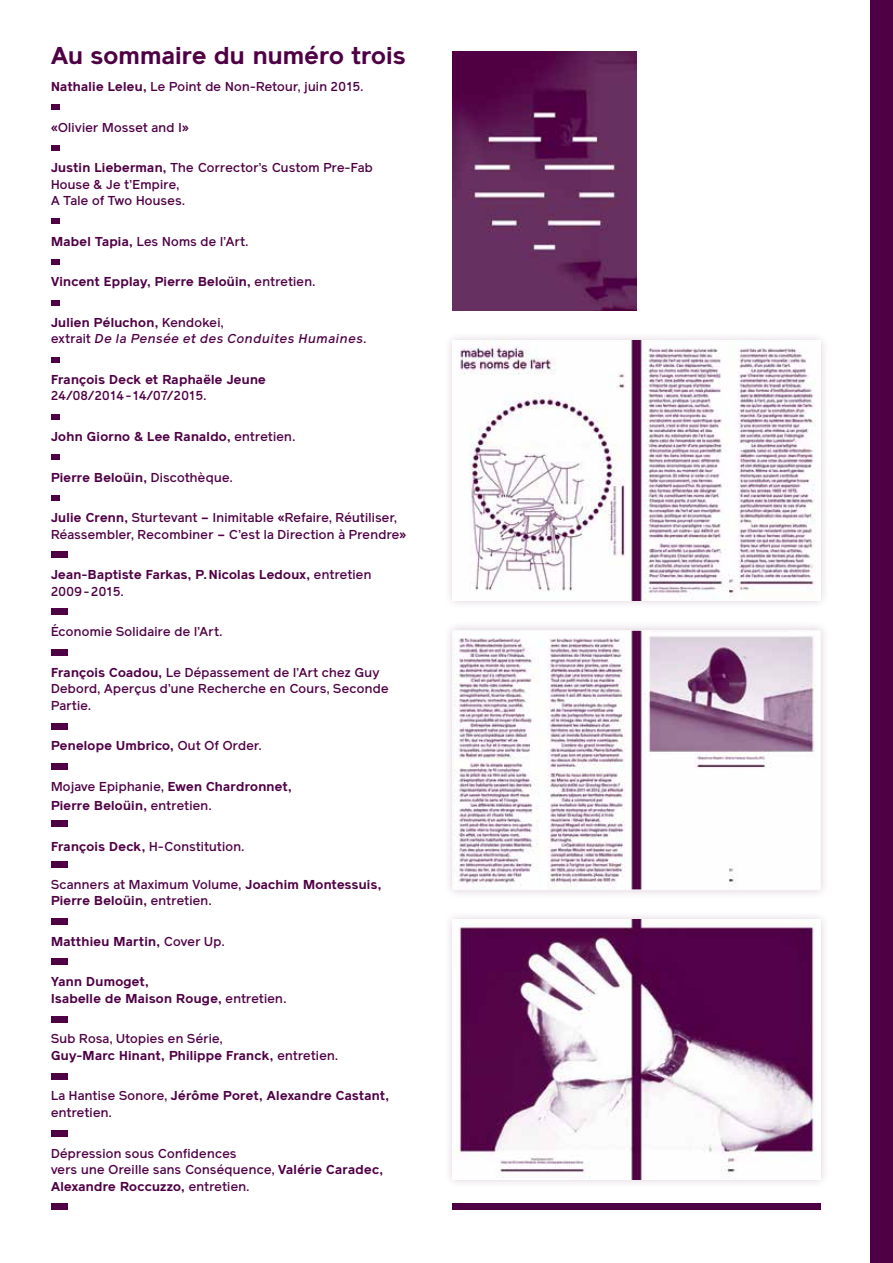
<style>
.page{position:relative;width:893px;height:1263px;background:#fff}
.page>*{position:absolute;margin:0;border:0;box-sizing:border-box;transform-origin:0 0}
.t1{font:700 24px "Reader";letter-spacing:.005em;color:#4f0045}
.t2{font:500 12.75px/16.5px "Reader";letter-spacing:.025em;color:#4f0045}
.t3{font:700 12.75px/16.5px "Reader";letter-spacing:.02em;color:#4f0045}
.t4{font:italic 500 12.75px/16.5px "Reader";letter-spacing:.02em;color:#4f0045}
.t5{font:500 12.75px "Reader";letter-spacing:-.02em;color:#4f0045}
.s1{font-weight:700}
.s2{font-weight:500}
.s3{font-weight:700;font-style:normal}
.s4{font-style:normal}
</style>
<div class="page">
<div style="left:871px;top:0;width:22px;height:1263px;background:#4f0045"></div>
<img style="left:453px;top:51px;width:184px;height:260px">
<div style="left:444px;top:332px;width:386px;height:278px;background:#4f0045;opacity:.2"></div>
<img style="left:453px;top:341px;width:368px;height:259px">
<div style="left:444px;top:621px;width:386px;height:278px;background:#4f0045;opacity:.2"></div>
<img style="left:459px;top:632px;width:355px;height:256px">
<div style="left:444px;top:911px;width:386px;height:278px;background:#4f0045;opacity:.2"></div>
<img style="left:453px;top:920px;width:368px;height:260px">
<div style="left:453px;top:1203px;width:368px;height:7px;background:#4f0045"></div>
<div style="left:51px;top:104px;width:9px;height:6px;background:#4f0045"></div>
<div style="left:51px;top:145px;width:9px;height:6px;background:#4f0045"></div>
<div style="left:51px;top:218px;width:9px;height:6px;background:#4f0045"></div>
<div style="left:51px;top:259px;width:9px;height:6px;background:#4f0045"></div>
<div style="left:51px;top:300px;width:9px;height:6px;background:#4f0045"></div>
<div style="left:51px;top:357px;width:9px;height:6px;background:#4f0045"></div>
<div style="left:51px;top:414px;width:9px;height:6px;background:#4f0045"></div>
<div style="left:51px;top:454px;width:9px;height:6px;background:#4f0045"></div>
<div style="left:51px;top:495px;width:9px;height:6px;background:#4f0045"></div>
<div style="left:51px;top:552px;width:16px;height:6px;background:#4f0045"></div>
<div style="left:51px;top:609px;width:16px;height:6px;background:#4f0045"></div>
<div style="left:51px;top:649px;width:16px;height:6px;background:#4f0045"></div>
<div style="left:51px;top:723px;width:16px;height:6px;background:#4f0045"></div>
<div style="left:51px;top:763px;width:16px;height:7px;background:#4f0045"></div>
<div style="left:51px;top:821px;width:16px;height:6px;background:#4f0045"></div>
<div style="left:51px;top:861px;width:16px;height:6px;background:#4f0045"></div>
<div style="left:51px;top:918px;width:16px;height:6px;background:#4f0045"></div>
<div style="left:51px;top:959px;width:16px;height:6px;background:#4f0045"></div>
<div style="left:51px;top:1016px;width:16px;height:6px;background:#4f0045"></div>
<div style="left:51px;top:1073px;width:16px;height:6px;background:#4f0045"></div>
<div style="left:51px;top:1130px;width:16px;height:6px;background:#4f0045"></div>
<div style="left:51px;top:1204px;width:16px;height:6px;background:#4f0045"></div>
<h1 class="t1" style="left:51px;top:41px;width:356px">Au sommaire du numéro trois</h1>
<p class="t2" style="left:51px;top:78px;width:314px"><span class="s1">Nathalie Leleu,</span> Le Point de Non-Retour, juin 2015.</p>
<p class="t2" style="left:51px;top:119px;width:139px">«Olivier Mosset and I»</p>
<p class="t2" style="left:51px;top:159px;width:323px"><span class="s1">Justin Lieberman,</span> The Corrector’s Custom Pre-Fab<br>House &amp; Je t’Empire,<br>A Tale of Two Houses.</p>
<p class="t2" style="left:51px;top:233px;width:199px"><span class="s1">Mabel Tapia,</span> Les Noms de l’Art.</p>
<p class="t3" style="left:51px;top:274px;width:266px">Vincent Epplay, Pierre Beloüin, <span class="s2">entretien.</span></p>
<p class="t4" style="left:51px;top:314px;width:317px"><span class="s3">Julien Péluchon,</span> <span class="s4">Kendokei,<br>extrait</span> De la Pensée et des Conduites Humaines<span class="s4">.</span></p>
<p class="t3" style="left:51px;top:371px;width:216px">François Deck et Raphaële Jeune</p>
<p class="t5" style="left:51px;top:388px;width:157px">24/08/2014 ‑ 14/07/2015.</p>
<p class="t3" style="left:51px;top:428px;width:246px">John Giorno &amp; Lee Ranaldo, <span class="s2">entretien.</span></p>
<p class="t3" style="left:51px;top:469px;width:183px">Pierre Beloüin, <span class="s2">Discothèque.</span></p>
<p class="t2" style="left:51px;top:509px;width:357px"><span class="s1">Julie Crenn,</span> Sturtevant – Inimitable «Refaire, Réutiliser,<br>Réassembler, Recombiner – C’est la Direction à Prendre»</p>
<p class="t3" style="left:51px;top:566px;width:322px">Jean-Baptiste Farkas, P.Nicolas Ledoux, <span class="s2">entretien<br>2009 ‑ 2015.</span></p>
<p class="t2" style="left:51px;top:624px;width:173px">Économie Solidaire de l’Art.</p>
<p class="t2" style="left:51px;top:664px;width:339px"><span class="s1">François Coadou,</span> Le Dépassement de l’Art chez Guy<br>Debord, Aperçus d’une Recherche en Cours, Seconde<br>Partie.</p>
<p class="t3" style="left:51px;top:738px;width:212px">Penelope Umbrico, <span class="s2">Out Of Order.</span></p>
<p class="t3" style="left:51px;top:777px;width:242px;line-height:19.2px"><span class="s2">Mojave Epiphanie,</span> Ewen Chardronnet,<br>Pierre Beloüin, <span class="s2">entretien.</span></p>
<p class="t2" style="left:51px;top:838px;width:195px"><span class="s1">François Deck,</span> H-Constitution.</p>
<p class="t2" style="left:51px;top:876px;width:332px">Scanners at Maximum Volume, <span class="s1">Joachim Montessuis,<br>Pierre Beloüin,</span> entretien.</p>
<p class="t3" style="left:51px;top:933px;width:175px">Matthieu Martin, <span class="s2">Cover Up.</span></p>
<p class="t3" style="left:51px;top:973px;width:237px">Yann Dumoget,<br>Isabelle de Maison Rouge, <span class="s2">entretien.</span></p>
<p class="t2" style="left:51px;top:1031px;width:288px">Sub Rosa, Utopies en Série,<br><span class="s1">Guy-Marc Hinant, Philippe Franck,</span> entretien.</p>
<p class="t3" style="left:51px;top:1088px;width:339px"><span class="s2">La Hantise Sonore,</span> Jérôme Poret, Alexandre Castant, <span class="s2">entretien.</span></p>
<p class="t2" style="left:51px;top:1145px;width:334px">Dépression sous Confidences<br>vers une Oreille sans Conséquence, <span class="s1">Valérie Caradec,<br>Alexandre Roccuzzo,</span> entretien.</p>
</div>
